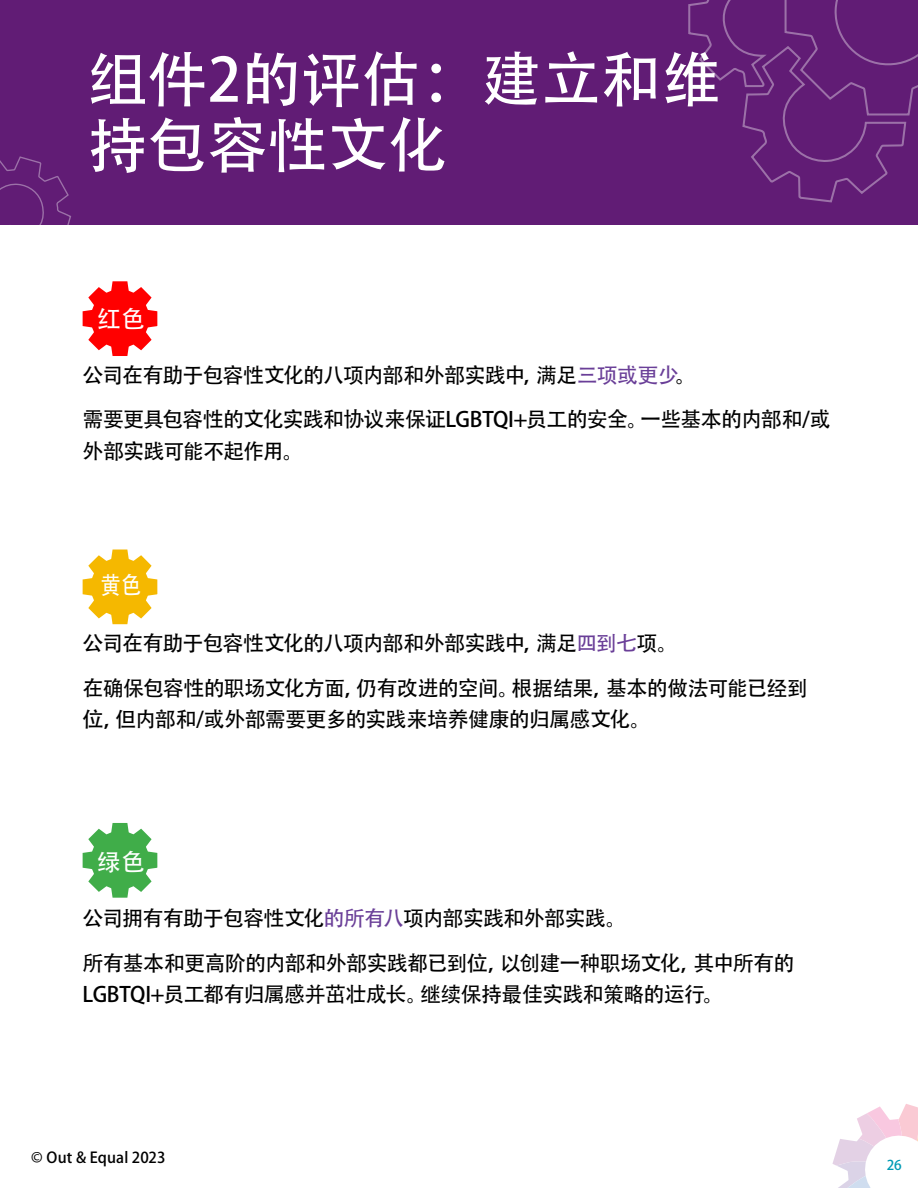
<style>
.page{position:relative;width:918px;height:1188px;background:#fff}
.page>*{position:absolute;margin:0;border:0;box-sizing:border-box;transform-origin:0 0}
.t1{font:60px/66px "Adobe Heiti Std";color:#fff}
.t2{font:24px "Adobe Heiti Std";color:#fff}
.t3{font:24px "Adobe Heiti Std";color:#fff;scale:.85 1}
.t4{font:21px/44.7px "Adobe Heiti Std";letter-spacing:-.04em;color:#000}
.t5{font:15px "Adobe Heiti Std";letter-spacing:.01em;color:#000}
.t6{font:13.5px "Adobe Heiti Std";color:#009bb5}
.s1{color:#6a3f98}
</style>
<div class="page">
<svg style="left:83px;top:281px;width:74px;height:75px"></svg>
<svg style="left:83px;top:550px;width:74px;height:74px"></svg>
<svg style="left:83px;top:823px;width:74px;height:75px"></svg>
<div style="left:0;top:0;width:918px;height:225px;background:#611c75"></div>
<svg style="left:688px;top:0;width:230px;height:203px"></svg>
<svg style="left:0;top:156px;width:71px;height:69px"></svg>
<svg style="left:832px;top:1104px;width:86px;height:84px"></svg>
<h1 class="t1" style="left:87px;top:48px;width:635px">组件2的评估：建立和维持包容性文化</h1>
<p class="t2" style="left:97px;top:305px;width:49px">红色</p>
<p class="t4" style="left:83px;top:353px;width:750px">公司在有助于包容性文化的八项内部和外部实践中，满足<span class="s1">三项或更少</span>。<br>需要更具包容性的文化实践和协议来保证LGBTQI+员工的安全。一些基本的内部和/或</p>
<p class="t4" style="left:83px;top:429px;width:223px">外部实践可能不起作用。</p>
<p class="t3" style="left:101px;top:571px;width:50px">黄色</p>
<p class="t4" style="left:83px;top:621px;width:727px">公司在有助于包容性文化的八项内部和外部实践中，满足<span class="s1">四到七</span>项。<br>在确保包容性的职场文化方面，仍有改进的空间。根据结果，基本的做法可能已经到</p>
<p class="t4" style="left:83px;top:697px;width:570px">位，但内部和/或外部需要更多的实践来培养健康的归属感文化。</p>
<p class="t2" style="left:97px;top:847px;width:49px">绿色</p>
<p class="t4" style="left:83px;top:896px;width:713px">公司拥有有助于包容性文化<span class="s1">的所有八</span>项内部实践和外部实践。<br>所有基本和更高阶的内部和外部实践都已到位，以创建一种职场文化，其中所有的</p>
<p class="t4" style="left:83px;top:972px;width:643px">LGBTQI+员工都有归属感并茁壮成长。继续保持最佳实践和策略的运行。</p>
<p class="t5" style="left:31px;top:1149px;width:136px">© Out &amp; Equal 2023</p>
<p class="t6" style="left:887px;top:1157px;width:17px">26</p>
</div>
